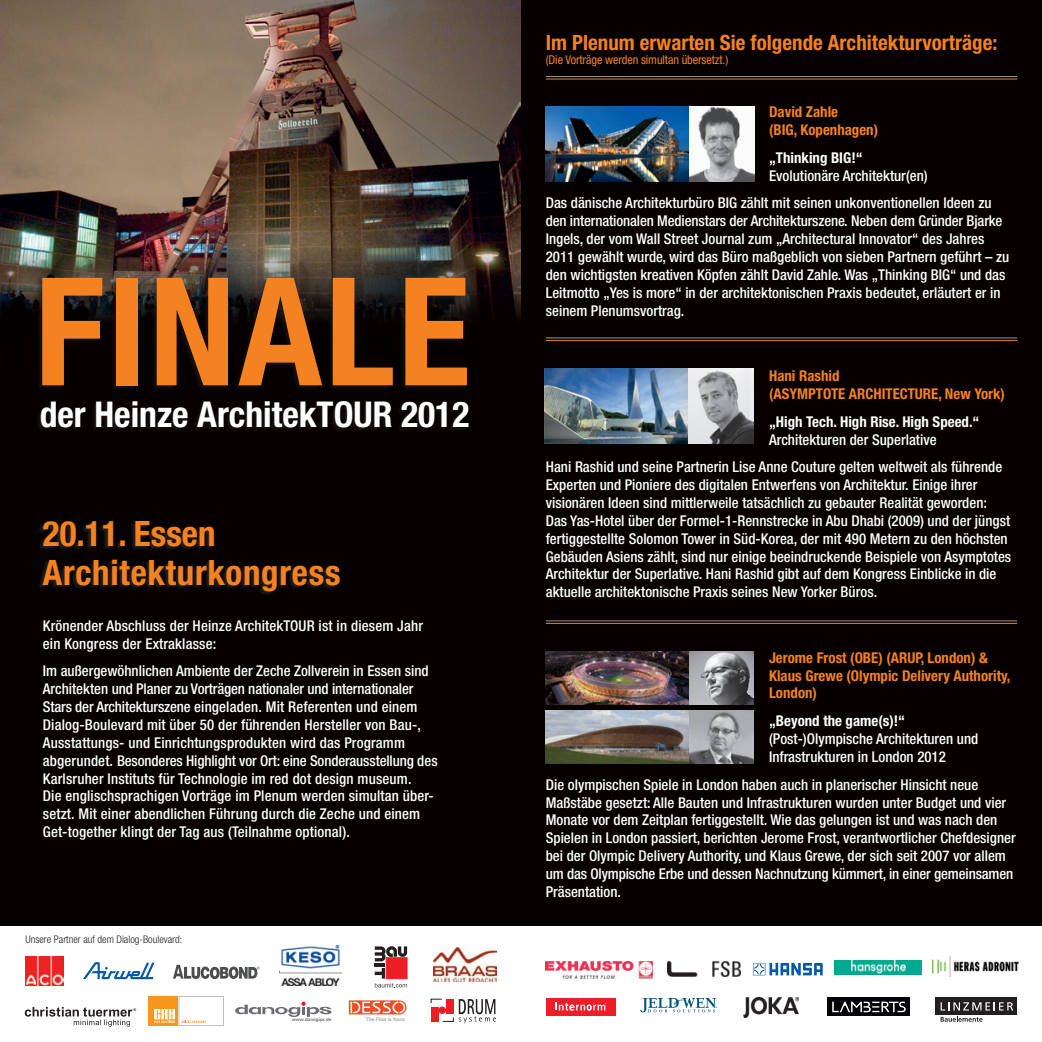
<style>
.page{position:relative;width:1042px;height:1042px;background:#fff}
.page>*{position:absolute;margin:0;border:0;box-sizing:border-box;transform-origin:0 0}
.t1{font:700 condensed 150.33px "Helvetica Neue LT Std";letter-spacing:.02em;color:#f58220}
.t2{font:700 condensed 35.7px "Helvetica Neue LT Std";color:#fff}
.t3{font:700 condensed 35px/38.5px "Helvetica Neue LT Std";letter-spacing:.02em;color:#f58220}
.t4{font:700 condensed 21px "Helvetica Neue LT Std";color:#f58220}
.t5{font:500 condensed 14.88px/17.8px "Helvetica Neue LT Std";color:#fff}
.t6{font:700 condensed 14.88px/17.8px "Helvetica Neue LT Std";color:#f58220}
.t7{font:700 condensed 14.88px "Helvetica Neue LT Std";color:#fff}
.t8{font:condensed 12.25px "Helvetica Neue LT Std";letter-spacing:-.01em;color:#f58220}
.t9{font:300 condensed 10.5px "Helvetica Neue LT Std";color:#231f20}
.t10{font:4.73px "Arial";color:#787a7d}
.t11{font:700 4.55px "Frutiger";color:#6c6d70}
</style>
<div class="page">
<div style="left:0;top:0;width:521px;height:1042px;background:#060100"></div>
<img style="left:0;top:0;width:521px;height:318px">
<svg style="left:40px;top:523px;width:298px;height:72px"></svg>
<div style="left:36px;top:278px;width:432px;height:154px;background:#231f20;opacity:.5"></div>
<div style="left:0;top:926px;width:526px;height:116px;background:#fff"></div>
<svg style="left:83px;top:962px;width:71px;height:17px"></svg>
<img style="left:434px;top:947px;width:62px;height:34px">
<svg style="left:173px;top:965px;width:87px;height:14px"></svg>
<svg style="left:374px;top:946px;width:34px;height:42px"></svg>
<svg style="left:375px;top:946px;width:32px;height:41px"></svg>
<img style="left:279px;top:945px;width:63px;height:41px">
<img style="left:25px;top:956px;width:39px;height:29px">
<svg style="left:25px;top:1007px;width:111px;height:19px"></svg>
<svg style="left:431px;top:999px;width:65px;height:24px"></svg>
<svg style="left:235px;top:1001px;width:96px;height:16px"></svg>
<svg style="left:349px;top:1000px;width:57px;height:14px"></svg>
<div style="left:148px;top:996px;width:30px;height:30px;background:#f7971d"></div>
<svg style="left:154px;top:996px;width:70px;height:30px"></svg>
<div style="left:521px;top:0;width:521px;height:1042px;background:#060100"></div>
<hr style="left:546px;top:76px;width:471px;height:1px;background:#939598">
<hr style="left:546px;top:79px;width:471px;height:1px;background:#f58220">
<hr style="left:546px;top:337px;width:471px;height:1px;background:#939598">
<hr style="left:546px;top:340px;width:471px;height:1px;background:#f58220">
<hr style="left:546px;top:620px;width:471px;height:1px;background:#939598">
<hr style="left:546px;top:623px;width:471px;height:1px;background:#f58220">
<img style="left:545px;top:369px;width:208px;height:74px">
<img style="left:546px;top:107px;width:208px;height:74px">
<img style="left:546px;top:651px;width:207px;height:53px">
<img style="left:546px;top:710px;width:207px;height:53px">
<div style="left:521px;top:926px;width:521px;height:116px;background:#fff"></div>
<img style="left:933px;top:955px;width:86px;height:22px">
<img style="left:667px;top:961px;width:73px;height:15px">
<img style="left:835px;top:961px;width:86px;height:13px">
<svg style="left:753px;top:963px;width:69px;height:12px"></svg>
<img style="left:546px;top:962px;width:107px;height:16px">
<div style="left:936px;top:997px;width:81px;height:18px;background:#231f20"></div>
<svg style="left:940px;top:1002px;width:73px;height:8px"></svg>
<svg style="left:940px;top:1016px;width:42px;height:6px"></svg>
<div style="left:827px;top:997px;width:83px;height:19px;background:#000105"></div>
<svg style="left:832px;top:1001px;width:74px;height:11px"></svg>
<svg style="left:640px;top:998px;width:77px;height:14px"></svg>
<img style="left:743px;top:998px;width:56px;height:19px">
<div style="left:546px;top:997px;width:70px;height:18px;background:#ee1e24"></div>
<svg style="left:555px;top:1002px;width:51px;height:8px"></svg>
<h1 class="t1" style="left:35px;top:241px;width:426px">Finale</h1>
<h2 class="t2" style="left:40px;top:392px;width:431px">der Heinze ArchitekTOUR 2012</h2>
<h3 class="t3" style="left:43px;top:514px;width:299px">20.11. Essen<br>Architekturkongress</h3>
<p class="t5" style="left:43px;top:616px;width:382px">Krönender Abschluss der Heinze ArchitekTOUR ist in diesem Jahr ein Kongress der Extraklasse:</p>
<p class="t5" style="left:43px;top:662px;width:396px">Im außergewöhnlichen Ambiente der Zeche Zollverein in Essen sind Architekten und Planer zu Vorträgen nationaler und internationaler Stars der Architekturszene eingeladen. Mit Referenten und einem Dialog-Boulevard mit über 50 der führenden Hersteller von Bau-, Ausstattungs- und Einrichtungsprodukten wird das Programm abgerundet. Besonderes Highlight vor Ort: eine Sonderausstellung des Karlsruher Instituts für Technologie im red dot design museum.<br>Die englischsprachigen Vorträge im Plenum werden simultan über&shy;setzt. Mit einer abendlichen Führung durch die Zeche und einem Get-together klingt der Tag aus (Teilnahme optional).</p>
<p class="t9" style="left:25px;top:933px;width:158px">Unsere Partner auf dem Dialog-Boulevard:</p>
<p class="t11" style="left:292px;top:1017px;width:41px">www.danogips.de</p>
<p class="t10" style="left:366px;top:1016px;width:40px">The Floor is Yours</p>
<h3 class="t4" style="left:546px;top:30px;width:453px">Im Plenum erwarten Sie folgende Architekturvorträge:</h3>
<p class="t8" style="left:546px;top:53px;width:184px">(Die Vorträge werden simultan übersetzt.)</p>
<p class="t6" style="left:769px;top:103px;width:111px">David Zahle<br>(BIG, Kopenhagen)</p>
<p class="t7" style="left:769px;top:148px;width:95px">„Thinking BIG!“</p>
<p class="t5" style="left:546px;top:161px;width:447px;line-height:27.8px;text-indent:223px">Evolutionäre Architektur(en)<br>Das dänische Architekturbüro BIG zählt mit seinen unkonventionellen Ideen zu</p>
<p class="t5" style="left:546px;top:212px;width:465px">den internationalen Medienstars der Architekturszene. Neben dem Gründer Bjarke Ingels, der vom Wall Street Journal zum „Architectural Innovator“ des Jahres 2011 gewählt wurde, wird das Büro maßgeblich von sieben Partnern geführt – zu den wichtigsten kreativen Köpfen zählt David Zahle. Was „Thinking BIG“ und das Leitmotto „Yes is more“ in der architektonischen Praxis bedeutet, erläutert er in seinem Plenumsvortrag.</p>
<p class="t6" style="left:769px;top:367px;width:72px">Hani Rashid (Asymptote</p>
<p class="t6" style="left:849px;top:384px;width:158px">ARCHITECTURE, New York)</p>
<p class="t7" style="left:769px;top:412px;width:212px">„High Tech. High Rise. High Speed.“</p>
<p class="t5" style="left:546px;top:425px;width:458px;line-height:27.8px;text-indent:223px">Architekturen der Superlative<br>Hani Rashid und seine Partnerin Lise Anne Couture gelten weltweit als führende</p>
<p class="t5" style="left:546px;top:476px;width:467px">Experten und Pioniere des digitalen Entwerfens von Architektur. Einige ihrer visionären Ideen sind mittlerweile tatsächlich zu gebauter Realität geworden:<br>Das Yas-Hotel über der Formel-1-Rennstrecke in Abu Dhabi (2009) und der jüngst fertiggestellte Solomon Tower in Süd-Korea, der mit 490 Metern zu den höchsten Gebäuden Asiens zählt, sind nur einige beeindruckende Beispiele von Asymptotes Architektur der Superlative. Hani Rashid gibt auf dem Kongress Einblicke in die aktuelle architektonische Praxis seines New Yorker Büros.</p>
<p class="t6" style="left:769px;top:648px;width:243px">Jerome Frost (OBE) (Arup, London) &amp;<br>Klaus Grewe (Olympic Delivery Authority,<br>London)</p>
<p class="t7" style="left:769px;top:712px;width:137px">„Beyond the game(s)!“</p>
<p class="t5" style="left:769px;top:730px;width:211px">(Post-)Olympische Architekturen und<br>Infrastrukturen in London 2012</p>
<p class="t5" style="left:546px;top:775px;width:471px">Die olympischen Spiele in London haben auch in planerischer Hinsicht neue Maßstäbe gesetzt: Alle Bauten und Infrastrukturen wurden unter Budget und vier Monate vor dem Zeitplan fertiggestellt. Wie das gelungen ist und was nach den Spielen in London passiert, berichten Jerome Frost, verantwortlicher Chefdesigner bei der Olympic Delivery Authority, und Klaus Grewe, der sich seit 2007 vor allem um das Olympische Erbe und dessen Nachnutzung kümmert, in einer gemeinsamen Präsentation.</p>
</div>
